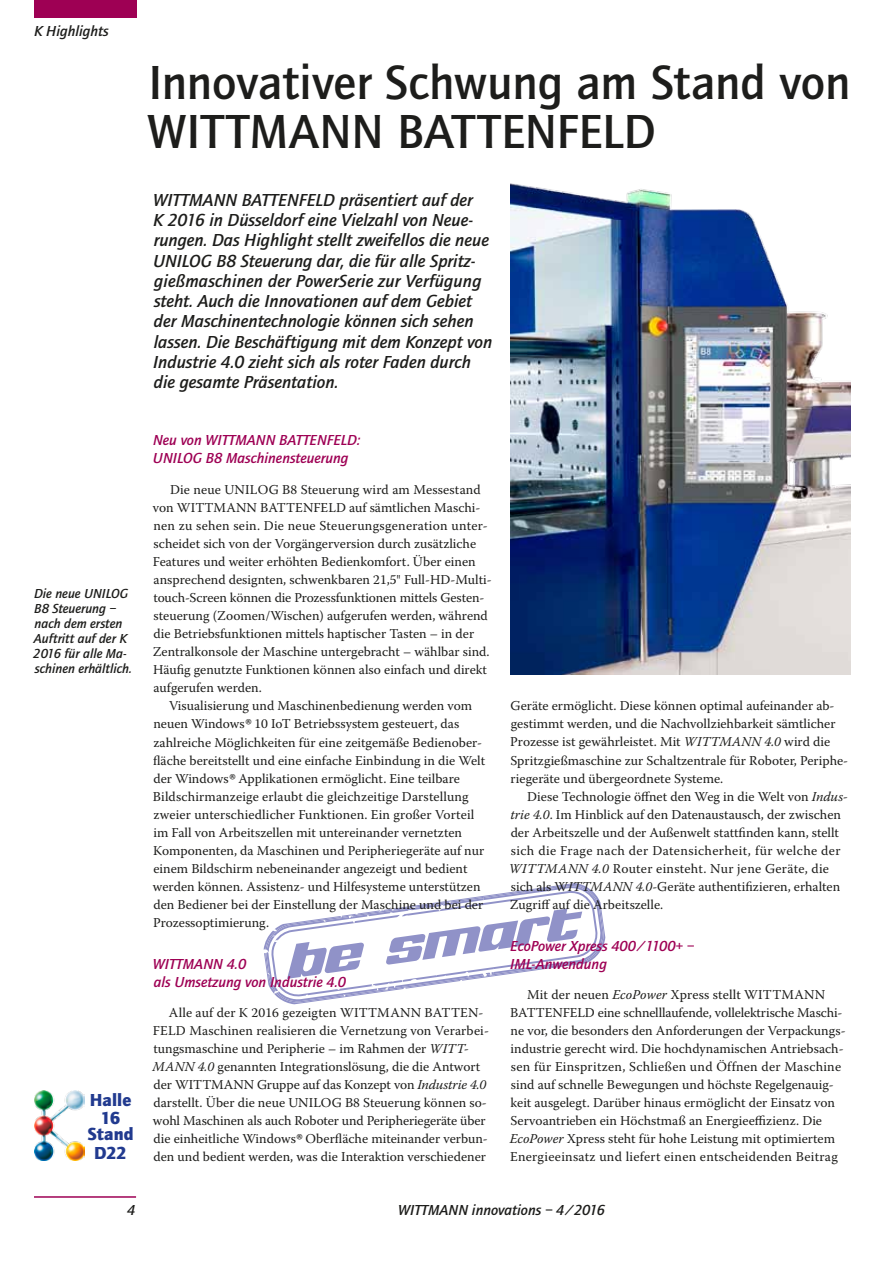
<style>
.page{position:relative;width:893px;height:1263px;background:#fff}
.page>*{position:absolute;margin:0;border:0;box-sizing:border-box;transform-origin:0 0}
.t1{font:500 49.5px/49.5px "Quay Sans";color:#1d1d1b}
.t2{font:italic 500 18px/20.2px "Quay Sans";color:#1d1d1b}
.t3{font:900 18px/18.6px "Quay Sans";color:#213a8f;text-align:center}
.t4{font:italic 500 15px/18px "Quay Sans";color:#9e0054}
.t5{font:italic 500 15px "Quay Sans";color:#1d1d1b}
.t6{font:13.5px/18px "Warnock Pro";color:#1d1d1b}
.t7{font:italic 500 13.5px/15px "Quay Sans";color:#1d1d1b}
.s1{font-family:"Quay Sans"}
.s2{font-family:"Quay Sans";font-weight:500;font-style:italic}
.s3{font-style:italic}
</style>
<div class="page">
<div style="left:34px;top:0;width:102px;height:18px;background:#9e0054"></div>
<hr style="left:34px;top:1196px;width:102px;height:2px;background:#9e0054">
<svg style="left:264px;top:883px;width:341px;height:121px"></svg>
<img style="left:510px;top:183px;width:340px;height:491px">
<img style="left:34px;top:1091px;width:51px;height:70px">
<p class="t5" style="left:34px;top:22px;width:76px">K Highlights</p>
<h1 class="t1" style="left:147px;top:58px;width:705px">Innovativer Schwung am Stand von<br>WITTMANN BATTENFELD</h1>
<p class="t7" style="left:33px;top:586px;width:100px">Die neue UNILOG<br>B8 Steuerung – nach dem ersten<br>Auftritt auf der K<br>2016 für alle Ma&shy;schinen erhältlich.</p>
<h2 class="t3" style="left:90px;top:1090px;width:43px">Halle<br>16</h2>
<h2 class="t3" style="left:87px;top:1124px;width:48px">Stand<br>D22</h2>
<p class="t2" style="left:153px;top:190px;width:341px">WITTMANN BATTENFELD präsentiert auf der<br>K 2016 in Düsseldorf eine Vielzahl von Neue&shy;rungen. Das Highlight stellt zweifellos die neue UNILOG B8 Steuerung dar, die für alle Spritz&shy;gießmaschinen der PowerSerie zur Verfügung steht. Auch die Innovationen auf dem Gebiet der Maschinentechnologie können sich sehen lassen. Die Beschäftigung mit dem Konzept von Industrie 4.0 zieht sich als roter Faden durch die gesamte Präsentation.</p>
<p class="t4" style="left:153px;top:431px;width:209px">Neu von WITTMANN BATTENFELD:<br>UNILOG B8 Maschinensteuerung</p>
<p class="t6" style="left:153px;top:480px;width:340px;text-indent:17px">Die neue UNILOG B8 Steuerung wird am Messestand von WITTMANN BATTENFELD auf sämtlichen Maschi&shy;nen zu sehen sein. Die neue Steuerungsgeneration unter&shy;scheidet sich von der Vorgängerversion durch zusätzliche Features und weiter erhöhten Bedienkomfort. Über einen ansprechend designten, schwenkbaren 21,5<span class="s1">"</span> Full-HD-Multi&shy;touch-Screen können die Prozessfunktionen mittels Gesten&shy;steuerung (Zoomen/Wischen) aufgerufen werden, während die Betriebsfunktionen mittels haptischer Tasten – in der Zentralkonsole der Maschine untergebracht – wählbar sind.<br>Häufig genutzte Funktionen können also einfach und direkt aufgerufen werden.</p>
<p class="t6" style="left:153px;top:697px;width:334px;text-indent:16px">Visualisierung und Maschinenbedienung werden vom neuen Windows<span class="s2">®</span> 10 IoT Betriebssystem gesteuert, das zahlreiche Möglichkeiten für eine zeitgemäße Bedienober&shy;fläche bereitstellt und eine einfache Einbindung in die Welt der Windows<span class="s2">®</span> Applikationen ermöglicht. Eine teilbare Bildschirmanzeige erlaubt die gleichzeitige Darstellung zweier unterschiedlicher Funktionen. Ein großer Vorteil im Fall von Arbeitszellen mit untereinander vernetzten Komponenten, da Maschinen und Peripheriegeräte auf nur einem Bildschirm nebeneinander angezeigt und bedient werden können. Assistenz- und Hilfesysteme unterstützen den Bediener bei der Einstellung der Maschine und bei der Prozessoptimierung.</p>
<p class="t4" style="left:153px;top:955px;width:195px">WITTMANN 4.0<br>als Umsetzung von Industrie 4.0</p>
<p class="t6" style="left:153px;top:1003px;width:338px;text-indent:16px">Alle auf der K 2016 gezeigten WITTMANN BATTEN-FELD Maschinen realisieren die Vernetzung von Verarbei&shy;tungsmaschine und Peripherie – im Rahmen der <span class="s3">WITT-MANN 4.0</span> genannten Integrationslösung, die die Antwort der WITTMANN Gruppe auf das Konzept von <span class="s3">Industrie 4.0 </span>darstellt. Über die neue UNILOG B8 Steuerung können so&shy;wohl Maschinen als auch Roboter und Peripheriegeräte über die einheitliche Windows<span class="s2">®</span> Oberfläche miteinander verbun&shy;den und bedient werden, was die Interaktion verschiedener</p>
<p class="t6" style="left:510px;top:697px;width:339px">Geräte ermöglicht. Diese können optimal aufeinander ab&shy;gestimmt werden, und die Nachvollziehbarkeit sämtlicher Prozesse ist gewährleistet. Mit <span class="s3">WITTMANN 4.0</span> wird die Spritzgießmaschine zur Schaltzentrale für Roboter, Periphe&shy;riegeräte und übergeordnete Systeme.</p>
<p class="t6" style="left:509px;top:787px;width:341px;text-indent:18px">Diese Technologie öffnet den Weg in die Welt von <span class="s3">Indus&shy;trie 4.0</span>. Im Hinblick auf den Datenaustausch, der zwischen der Arbeitszelle und der Außenwelt stattfinden kann, stellt sich die Frage nach der Datensicherheit, für welche der <span class="s3">WITTMANN 4.0</span> Router einsteht. Nur jene Geräte, die sich als W<span class="s3">ITTMANN 4.0</span>-Geräte authentifizieren, erhalten Zugriff auf die Arbeitszelle.</p>
<p class="t4" style="left:510px;top:937px;width:186px">EcoPower Xpress 400/1100+ –<br>IML-Anwendung</p>
<p class="t6" style="left:510px;top:985px;width:337px;text-indent:17px">Mit der neuen <span class="s3">EcoPower</span> Xpress stellt WITTMANN BATTENFELD eine schnelllaufende, vollelektrische Maschi&shy;ne vor, die besonders den Anforderungen der Verpackungs&shy;industrie gerecht wird. Die hochdynamischen Antriebsach&shy;sen für Einspritzen, Schließen und Öffnen der Maschine sind auf schnelle Bewegungen und höchste Regelgenauig&shy;keit ausgelegt. Darüber hinaus ermöglicht der Einsatz von Servoantrieben ein Höchstmaß an Energieeffizienz. Die <span class="s3">EcoPower</span> Xpress steht für hohe Leistung mit optimiertem Energieeinsatz und liefert einen entscheidenden Beitrag</p>
<p class="t5" style="left:127px;top:1201px;width:10px">4</p>
<p class="t5" style="left:398px;top:1201px;width:208px">WITTMANN innovations – 4/2016</p>
</div>
